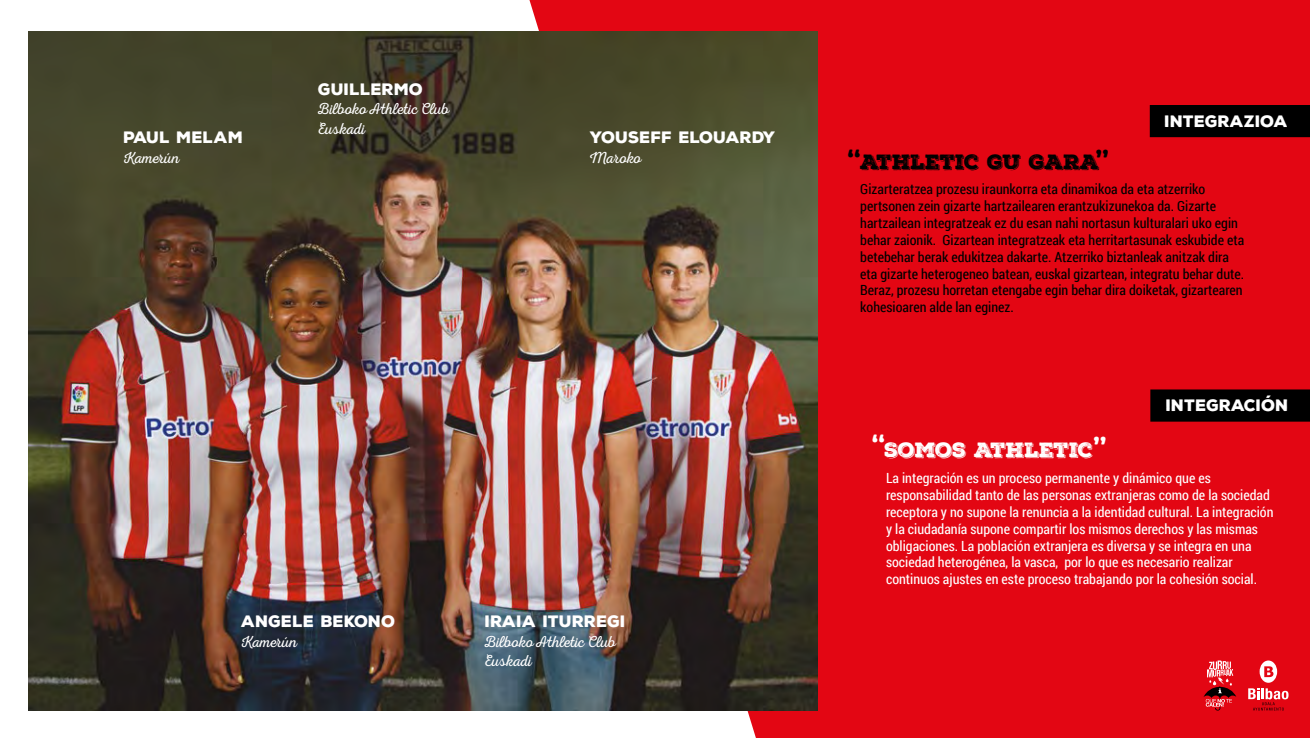
<style>
.page{position:relative;width:1310px;height:738px;background:#fff}
.page>*{position:absolute;margin:0;border:0;box-sizing:border-box;transform-origin:0 0}
.t1{font:900 28px "Nexa Rust Sans";color:#000}
.t2{font:900 28px "Nexa Rust Sans";color:#fff}
.t3{font:20px "Nexa Rust Slab Black Shadow 01";color:#000}
.t4{font:20px "Nexa Rust Slab Black Shadow 01";letter-spacing:-.01em;color:#fff}
.t5{font:900 16px "Nexa Rust Sans";color:#fff}
.t6{font:16px/19.2px "Nexa Rust Script L 0";letter-spacing:-.005em;color:#fff}
.t7{font:14px/16.8px "Roboto Condensed";color:#000}
.t8{font:14px/16.8px "Roboto Condensed";color:#fff}
</style>
<div class="page">
<div style="left:529px;top:0;width:781px;height:737px;background:#e30613"></div>
<img style="left:28px;top:32px;width:790px;height:678px">
<div style="left:1149px;top:105px;width:161px;height:32px;background:#000"></div>
<div style="left:1150px;top:389px;width:160px;height:32px;background:#000"></div>
<svg style="left:1203px;top:660px;width:33px;height:50px;background:#cb373f"></svg>
<svg style="left:1248px;top:660px;width:40px;height:50px"></svg>
<p class="t5" style="left:123px;top:127px;width:122px">PAUL MELAM</p>
<p class="t6" style="left:123px;top:150px;width:58px">Kamerún</p>
<p class="t5" style="left:318px;top:78px;width:106px">GUILLERMO</p>
<p class="t6" style="left:318px;top:102px;width:132px">Bilboko Athletic Club<br>Euskadi</p>
<p class="t5" style="left:590px;top:127px;width:187px">YOUSEFF ELOUARDY</p>
<p class="t6" style="left:590px;top:150px;width:52px">Maroko</p>
<p class="t5" style="left:241px;top:610px;width:156px">ANGELE BEKONO</p>
<p class="t6" style="left:241px;top:633px;width:58px">Kamerún</p>
<p class="t5" style="left:485px;top:610px;width:142px">IRAIA ITURREGI</p>
<p class="t6" style="left:485px;top:633px;width:132px">Bilboko Athletic Club<br>Euskadi</p>
<p class="t5" style="left:1164px;top:110px;width:125px">INTEGRAZIOA</p>
<h1 class="t1" style="left:860px;top:181px;width:15px;rotate:-180deg">,,</h1>
<h1 class="t1" style="left:1096px;top:125px;width:15px">,,</h1>
<h2 class="t3" style="left:860px;top:148px;width:240px">ATHLETIC GU GARA</h2>
<p class="t7" style="left:860px;top:180px;width:385px">Gizarteratzea prozesu iraunkorra eta dinamikoa da eta atzerriko pertsonen zein gizarte hartzailearen erantzukizunekoa da. Gizarte hartzailean integratzeak ez du esan nahi nortasun kulturalari uko egin behar zaionik. Gizartean integratzeak eta herritartasunak eskubide eta betebehar berak edukitzea dakarte. Atzerriko biztanleak anitzak dira eta gizarte heterogeneo batean, euskal gizartean, integratu behar dute.<br>Beraz, prozesu horretan etengabe egin behar dira doiketak, gizartearen kohesioaren alde lan eginez.</p>
<p class="t5" style="left:1165px;top:394px;width:124px">INTEGRACIÓN</p>
<h1 class="t2" style="left:884px;top:467px;width:15px;rotate:-180deg">,,</h1>
<h1 class="t2" style="left:1093px;top:412px;width:15px">,,</h1>
<h2 class="t4" style="left:884px;top:436px;width:210px">SOMOS ATHLETIC</h2>
<p class="t8" style="left:886px;top:469px;width:389px">La integración es un proceso permanente y dinámico que es responsabilidad tanto de las personas extranjeras como de la sociedad receptora y no supone la renuncia a la identidad cultural. La integración y la ciudadanía supone compartir los mismos derechos y las mismas obligaciones. La población extranjera es diversa y se integra en una sociedad heterogénea, la vasca, por lo que es necesario realizar continuos ajustes en este proceso trabajando por la cohesión social.</p>
</div>
